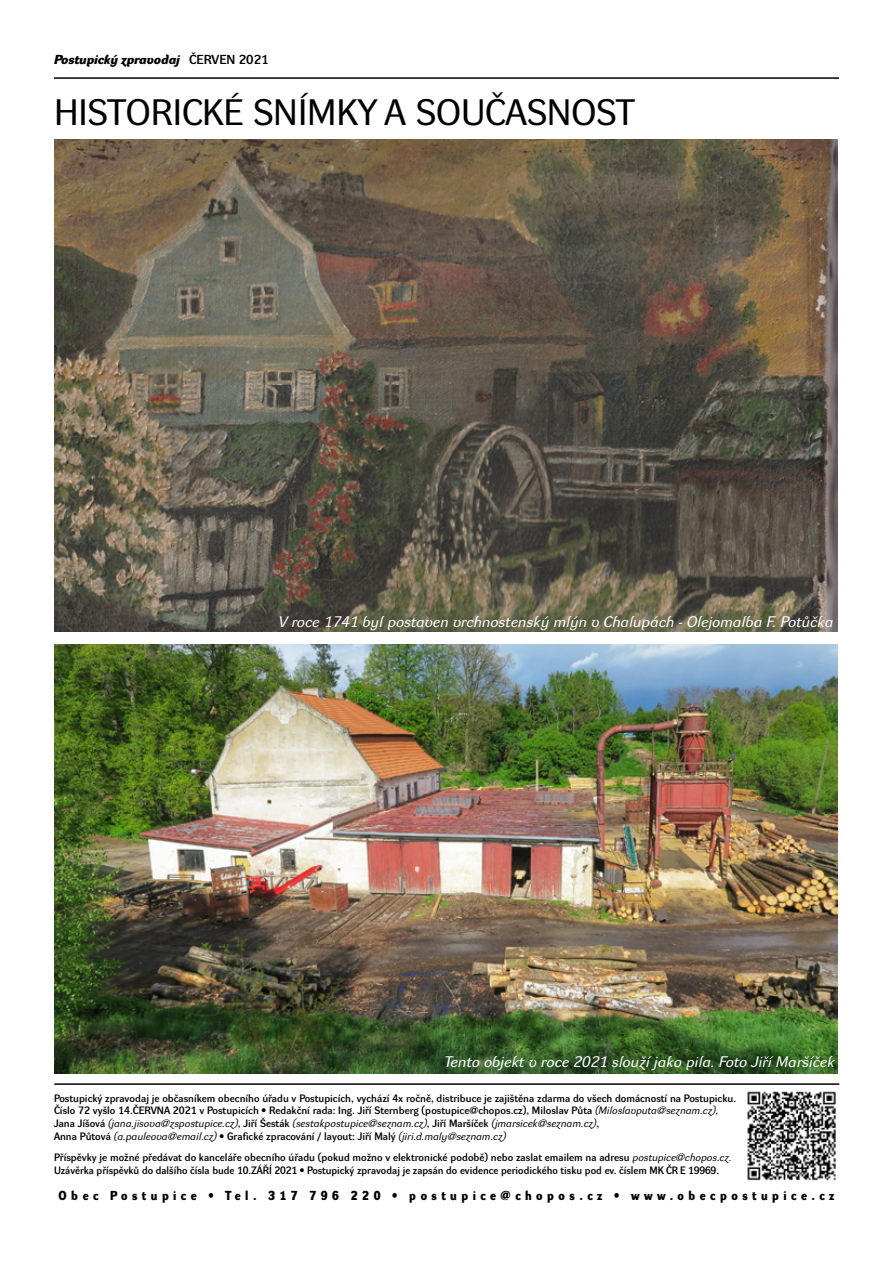
<style>
.page{position:relative;width:893px;height:1263px;background:#fff}
.page>*{position:absolute;margin:0;border:0;box-sizing:border-box;transform-origin:0 0}
.t1{font:36px "Dyna Grotesk RE";color:#000}
.t2{font:italic 15px "Dyna Grotesk RE";color:#fff}
.t3{font:700 12.75px "Dyna Grotesk DE";letter-spacing:.39em;color:#000;scale:.9 1}
.t4{font:italic 700 12.75px "Dyna Grotesk DE";color:#000}
.t5{font:10.5px/12.6px "Dyna Grotesk DE";color:#000}
.t6{font:10.5px "Dyna Grotesk DE";color:#000;scale:.95 1}
.t7{font:italic 10.5px "Dyna Grotesk RE";color:#000}
.s1{font-weight:400;font-style:normal}
.s2{font-family:"Dyna Grotesk RE";font-style:italic}
.s3{font-family:"Dyna Grotesk DE";font-style:normal}
</style>
<div class="page">
<hr style="left:54px;top:1083px;width:785px;height:2px;background:#000">
<hr style="left:54px;top:77px;width:785px;height:2px;background:#000">
<img style="left:747px;top:1091px;width:89px;height:90px">
<img style="left:54px;top:139px;width:784px;height:492px">
<img style="left:54px;top:644px;width:783px;height:430px">
<p class="t4" style="left:54px;top:52px;width:216px">Postupický zpravodaj <span class="s1">ČERVEN 2021</span></p>
<h1 class="t1" style="left:54px;top:92px;width:582px">HISTORICKÉ SNÍMKY A SOUČASNOST</h1>
<h2 class="t2" style="left:279px;top:613px;width:556px">V roce 1741 byl postaven vrchnostenský mlýn v Chalupách - Olejomalba F. Potůčka</h2>
<h2 class="t2" style="left:444px;top:1053px;width:392px">Tento objekt v roce 2021 slouží jako pila. Foto Jiří Maršíček</h2>
<p class="t5" style="left:54px;top:1093px;width:683px">Postupický zpravodaj je občasníkem obecního úřadu v Postupicích, vychází 4x ročně, distribuce je zajištěna zdarma do všech domácností na Postupicku.<br>Číslo 72 vyšlo 14.ČERVNA 2021 v Postupicích • Redakční rada: Ing. Jiří Sternberg (postupice@chopos.cz), Miloslav Půta <span class="s2">(Miloslavputa@seznam.cz),</span></p>
<p class="t7" style="left:54px;top:1117px;width:547px"><span class="s3">Jana Jíšová</span> (jana.jisova@zspostupice.cz)<span class="s3">, Jiří Šesták</span> (sestakpostupice@seznam.cz)<span class="s3">, Jiří Maršíček</span> (jmarsicek@seznam.cz)<span class="s3">,</span></p>
<p class="t5" style="left:54px;top:1126px;width:679px;line-height:21.6px">Anna Půtová <span class="s2">(a.pauleova@email.cz)</span> • Grafické zpracování / layout: Jiří Malý <span class="s2">(jiri.d.maly@seznam.cz)<br></span>Příspěvky je možné předávat do kanceláře obecního úřadu (pokud možno v elektronické podobě) nebo zaslat emailem na adresu <span class="s2">postupice@chopos.cz.</span></p>
<p class="t6" style="left:54px;top:1164px;width:702px">Uzávěrka příspěvků do dalšího čísla bude 10.ZÁŘÍ 2021 • Postupický zpravodaj je zapsán do evidence periodického tisku pod ev. číslem MK ČR E 19969.</p>
<p class="t3" style="left:59px;top:1188px;width:863px">Obec Postupice • Tel. 317 796 220 • postupice@chopos.cz • www.obecpostupice.cz</p>
</div>
